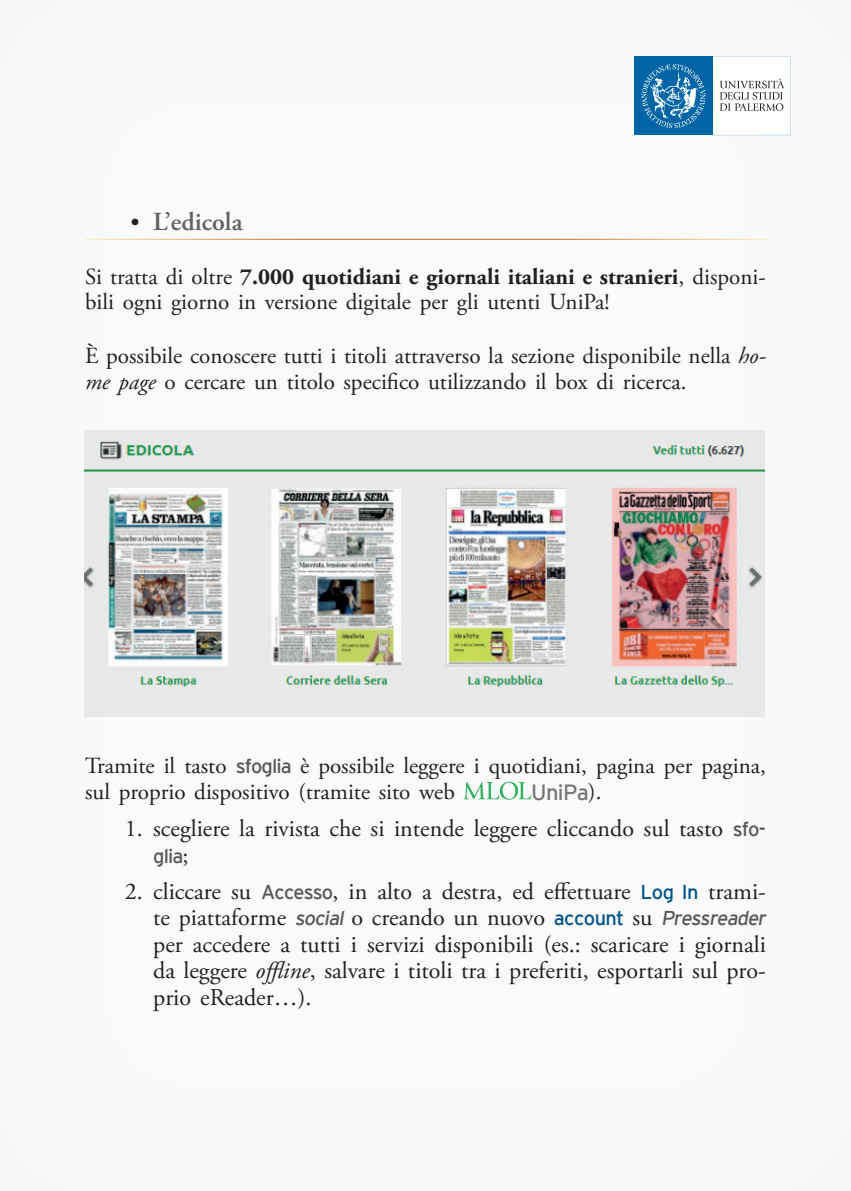
<style>
.page{position:relative;width:851px;height:1191px;background:#fff}
.page>*{position:absolute;margin:0;border:0;box-sizing:border-box;transform-origin:0 0}
.t1{font:600 26px "Adobe Garamond Pro";color:#636366}
.t2{font:24px/26.4px "Adobe Garamond Pro";color:#231f20}
.t3{font:23px/25.4px "Adobe Garamond Pro";color:#231f20}
.t4{font:22px "Interstate";letter-spacing:-.03em;color:#76767a}
.t5{font:20px "Interstate";color:#57585a}
.s1{font-weight:400;font-size:24px;color:#231f20}
.s2{font-weight:700}
.s3{font-style:italic}
.s4{font-family:"Interstate";font-size:20px;color:#57585a}
.s5{font-family:"Adobe Garamond Pro";font-size:23px;color:#231f20}
.s6{font-family:"Adobe Garamond Pro";font-size:24px;color:#231f20}
.s7{font-family:"Interstate";font-size:20px;color:#00538a}
.s8{font-family:"Interstate";font-style:italic;font-size:20px;color:#57585a}
</style>
<div class="page">
<div style="left:0;top:0;width:850px;height:1191px;background:#f9fafa"></div>
<svg style="left:712px;top:57px;width:73px;height:78px"></svg>
<div style="left:634px;top:57px;width:78px;height:78px;background:#0065a4"></div>
<svg style="left:641px;top:64px;width:64px;height:64px"></svg>
<hr style="left:85px;top:239px;width:680px;height:1px;background:#fff">
<svg style="left:463px;top:781px;width:68px;height:18px"></svg>
<img style="left:84px;top:430px;width:680px;height:286px">
<p class="t1" style="left:130px;top:207px;width:114px"><span class="s1">•</span> L’edicola</p>
<p class="t3" style="left:85px;top:265px;width:682px">Si tratta di oltre <span class="s2">7.000 quotidiani e giornali italiani e stranieri</span>, disponi&shy;bili ogni giorno in versione digitale per gli utenti UniPa!</p>
<p class="t3" style="left:85px;top:344px;width:682px">È possibile conoscere tutti i titoli attraverso la sezione disponibile nella <span class="s3">ho&shy;me page</span> o cercare un titolo specifico utilizzando il box di ricerca.</p>
<p class="t3" style="left:85px;top:754px;width:682px">Tramite il tasto <span class="s4">sfoglia</span> è possibile leggere i quotidiani, pagina per pagina, sul proprio dispositivo (tramite sito web</p>
<p class="t4" style="left:531px;top:779px;width:72px">UniPa<span class="s5">).</span></p>
<p class="t2" style="left:125px;top:816px;width:642px">1. scegliere la rivista che si intende leggere cliccando sul tasto <span class="s4">sfo-</span></p>
<p class="t5" style="left:153px;top:844px;width:37px">glia<span class="s6">;</span></p>
<p class="t2" style="left:153px;top:879px;width:617px;text-indent:-28px">2. cliccare su <span class="s4">Accesso</span>, in alto a destra, ed effettuare <span class="s7">Log In</span> trami&shy;te piattaforme <span class="s8">social</span> o creando un nuovo <span class="s7">account</span> su <span class="s8">Pressreader </span>per accedere a tutti i servizi disponibili (es.: scaricare i giornali da leggere <span class="s3">offline</span>, salvare i titoli tra i preferiti, esportarli sul pro&shy;prio eReader…).</p>
</div>
